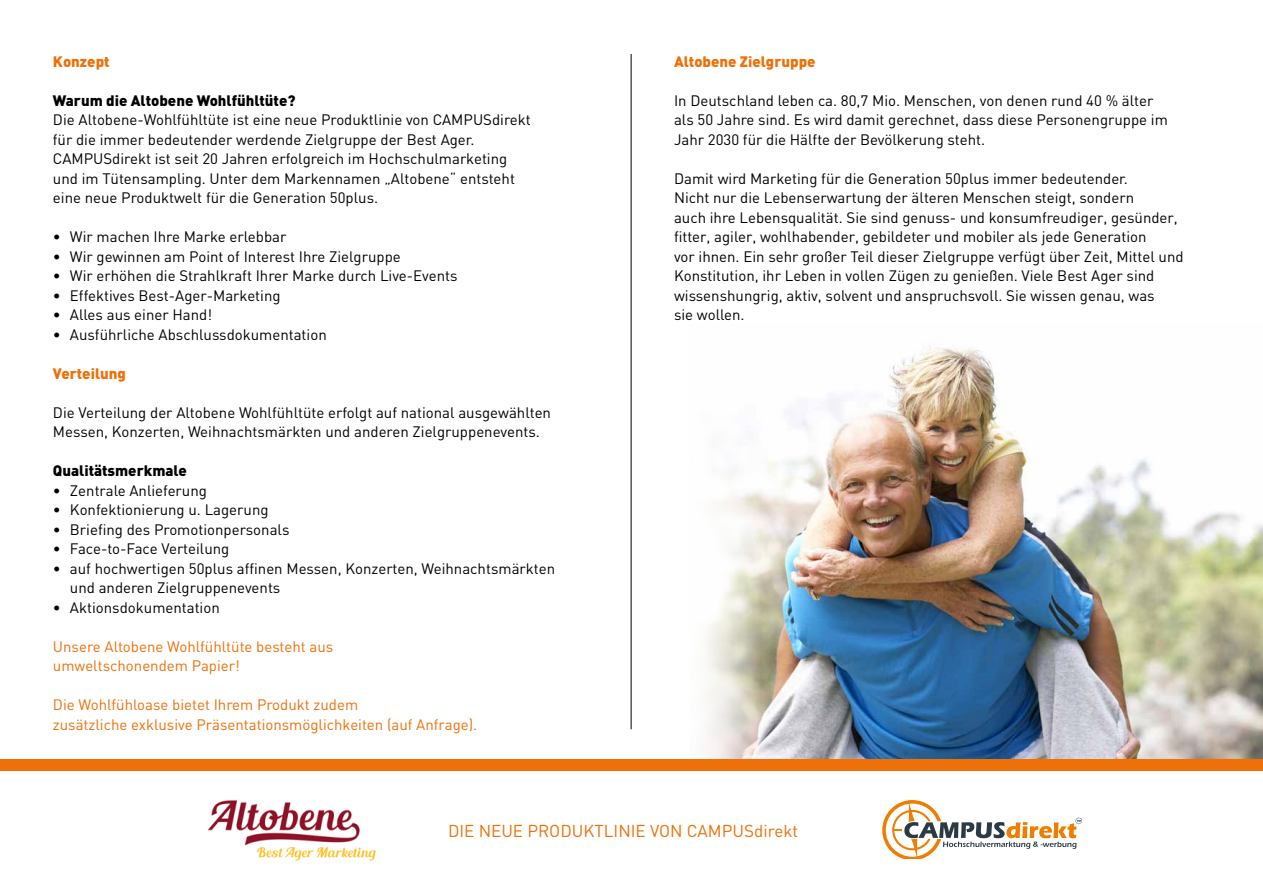
<style>
.page{position:relative;width:1263px;height:893px;background:#fff}
.page>*{position:absolute;margin:0;border:0;box-sizing:border-box;transform-origin:0 0}
.t1{font:16.95px "DIN";color:#ed7009}
.t2{font:15px/19.5px "DIN";color:#000}
.t3{font:15px/19.5px "DIN";color:#ed7009}
.t4{font:900 15px "DIN";color:#000}
.t5{font:900 15px "DIN";color:#ed7009}
</style>
<div class="page">
<img style="left:706px;top:346px;width:557px;height:413px">
<div style="left:0;top:759px;width:1263px;height:12px;background:#ed7009"></div>
<hr style="left:631px;top:54px;width:1px;height:675px;background:#000">
<svg style="left:882px;top:801px;width:200px;height:58px"></svg>
<img style="left:208px;top:800px;width:168px;height:61px">
<p class="t5" style="left:53px;top:51px;width:58px">Konzept</p>
<p class="t4" style="left:53px;top:90px;width:244px">Warum die Altobene Wohlfühltüte?</p>
<p class="t2" style="left:53px;top:110px;width:479px">Die Altobene-Wohlfühltüte ist eine neue Produktlinie von CAMPUSdirekt für die immer bedeutender werdende Zielgruppe der Best Ager.<br>CAMPUSdirekt ist seit 20 Jahren erfolgreich im Hochschulmarketing und im Tütensampling. Unter dem Markennamen „Altobene“ entsteht eine neue Produktwelt für die Generation 50plus.</p>
<p class="t2" style="left:53px;top:227px;width:235px">• Wir machen Ihre Marke erlebbar</p>
<p class="t2" style="left:53px;top:246px;width:349px">• Wir gewinnen am Point of Interest Ihre Zielgruppe</p>
<p class="t2" style="left:53px;top:266px;width:406px">• Wir erhöhen die Strahlkraft Ihrer Marke durch Live-Events</p>
<p class="t2" style="left:53px;top:285px;width:229px">• Effektives Best-Ager-Marketing</p>
<p class="t2" style="left:53px;top:305px;width:161px">• Alles aus einer Hand!</p>
<p class="t2" style="left:53px;top:324px;width:275px">• Ausführliche Abschlussdokumentation</p>
<p class="t5" style="left:53px;top:363px;width:74px">Verteilung</p>
<p class="t2" style="left:53px;top:402px;width:500px">Die Verteilung der Altobene Wohlfühltüte erfolgt auf national ausgewählten<br>Messen, Konzerten, Weihnachtsmärkten und anderen Zielgruppenevents.</p>
<p class="t4" style="left:53px;top:461px;width:135px">Qualitätsmerkmale</p>
<p class="t2" style="left:53px;top:480px;width:156px">• Zentrale Anlieferung</p>
<p class="t2" style="left:53px;top:500px;width:217px">• Konfektionierung u. Lagerung</p>
<p class="t2" style="left:53px;top:519px;width:238px">• Briefing des Promotionpersonals</p>
<p class="t2" style="left:53px;top:539px;width:178px">• Face-to-Face Verteilung</p>
<p class="t2" style="left:70px;top:558px;width:487px;text-indent:-17px">• auf hochwertigen 50plus affinen Messen, Konzerten, Weihnachtsmärkten und anderen Zielgruppenevents</p>
<p class="t2" style="left:53px;top:597px;width:168px">• Aktionsdokumentation</p>
<p class="t3" style="left:53px;top:636px;width:282px">Unsere Altobene Wohlfühltüte besteht aus umweltschonendem Papier!</p>
<p class="t3" style="left:53px;top:695px;width:426px">Die Wohlfühloase bietet Ihrem Produkt zudem<br>zusätzliche exklusive Präsentationsmöglichkeiten (auf Anfrage).</p>
<p class="t5" style="left:674px;top:51px;width:143px">Altobene Zielgruppe</p>
<p class="t2" style="left:674px;top:90px;width:495px">In Deutschland leben ca. 80,7 Mio. Menschen, von denen rund 40 % älter als 50 Jahre sind. Es wird damit gerechnet, dass diese Personengruppe im<br>Jahr 2030 für die Hälfte der Bevölkerung steht.</p>
<p class="t2" style="left:674px;top:168px;width:511px">Damit wird Marketing für die Generation 50plus immer bedeutender.<br>Nicht nur die Lebenserwartung der älteren Menschen steigt, sondern<br>auch ihre Lebensqualität. Sie sind genuss- und konsumfreudiger, gesünder, fitter, agiler, wohlhabender, gebildeter und mobiler als jede Generation<br>vor ihnen. Ein sehr großer Teil dieser Zielgruppe verfügt über Zeit, Mittel und Konstitution, ihr Leben in vollen Zügen zu genießen. Viele Best Ager sind wissenshungrig, aktiv, solvent und anspruchsvoll. Sie wissen genau, was<br>sie wollen.</p>
<p class="t1" style="left:448px;top:820px;width:352px">DIE NEUE PRODUKTLINIE VON CAMPUSdirekt</p>
</div>
